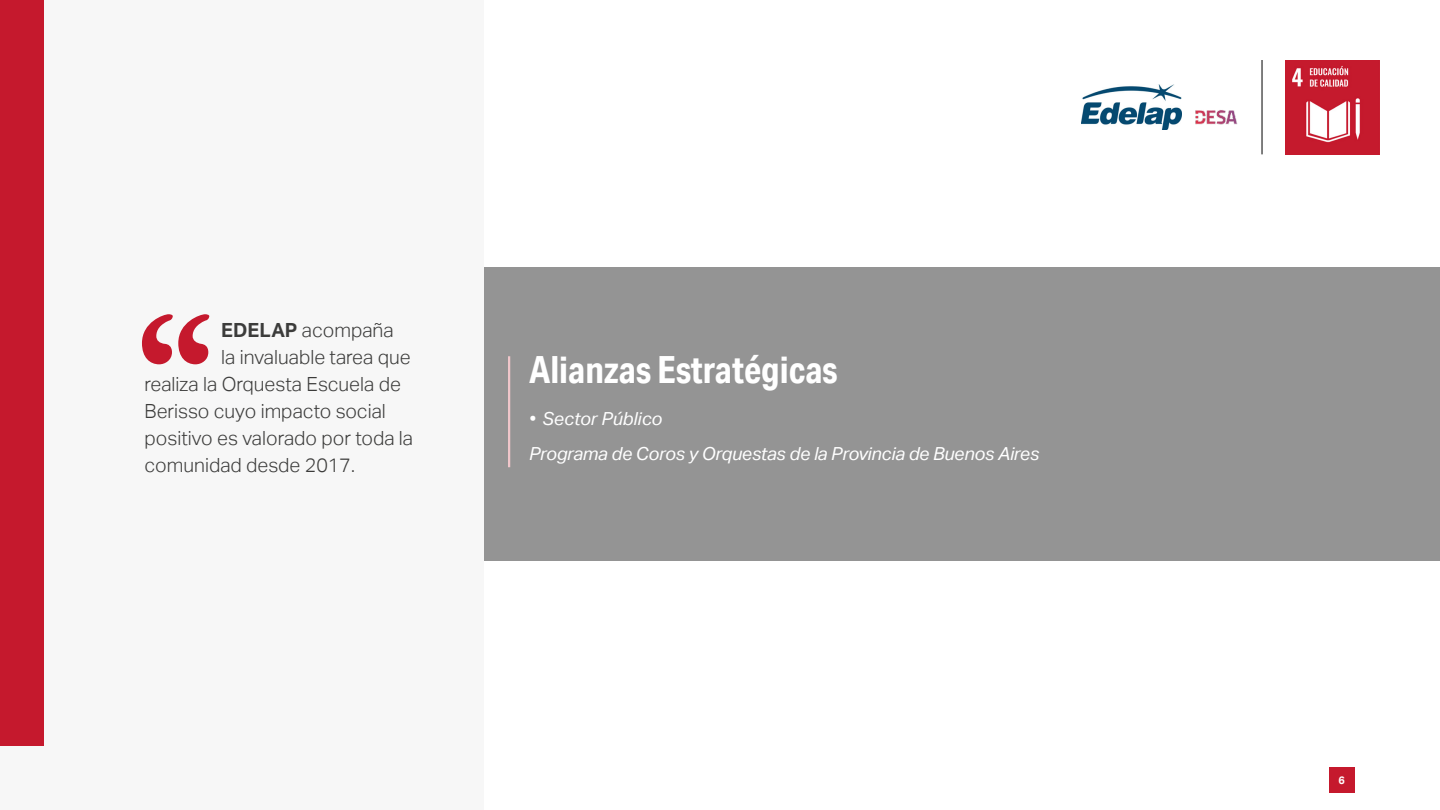
<style>
.page{position:relative;width:1440px;height:810px;background:#fff}
.page>*{position:absolute;margin:0;border:0;box-sizing:border-box;transform-origin:0 0}
.t1{font:700 37.5px "Aktiv Grotesk Cd";color:#fff}
.t2{font:300 19.5px "Aktiv Grotesk";color:#3c3c3b}
.t3{font:italic 18px/35.2px "Aktiv Grotesk";letter-spacing:-.01em;color:#fff}
.t4{font:700 10.88px "Aktiv Grotesk";color:#fff}
.s1{font-weight:700}
</style>
<div class="page">
<div style="left:1329px;top:767px;width:25px;height:26px;background:#c5192d"></div>
<img style="left:1285px;top:60px;width:95px;height:95px">
<hr style="left:1262px;top:60px;width:1px;height:94px;background:#000">
<img style="left:1081px;top:84px;width:100px;height:46px">
<img style="left:1195px;top:110px;width:43px;height:15px">
<div style="left:0;top:0;width:484px;height:810px;background:#f7f7f7"></div>
<div style="left:0;top:0;width:44px;height:746px;background:#c5192d"></div>
<div style="left:484px;top:267px;width:956px;height:294px;background:#949494"></div>
<hr style="left:508px;top:356px;width:2px;height:111px;background:#f0c6ca">
<svg style="left:142px;top:314px;width:67px;height:50px"></svg>
<p class="t2" style="left:221px;top:319px;width:174px"><span class="s1">EDELAP</span> acompaña</p>
<p class="t2" style="left:221px;top:346px;width:191px">la invaluable tarea que</p>
<p class="t2" style="left:145px;top:373px;width:258px">realiza la Orquesta Escuela de</p>
<p class="t2" style="left:145px;top:400px;width:243px">Berisso cuyo impacto social</p>
<p class="t2" style="left:145px;top:427px;width:270px">positivo es valorado por toda la</p>
<p class="t2" style="left:145px;top:454px;width:212px">comunidad desde 2017.</p>
<h1 class="t1" style="left:529px;top:347px;width:310px">Alianzas Estratégicas</h1>
<p class="t3" style="left:529px;top:401px;width:512px">• Sector Público<br>Programa de Coros y Orquestas de la Provincia de Buenos Aires</p>
<p class="t4" style="left:1338px;top:774px;width:8px">6</p>
</div>
